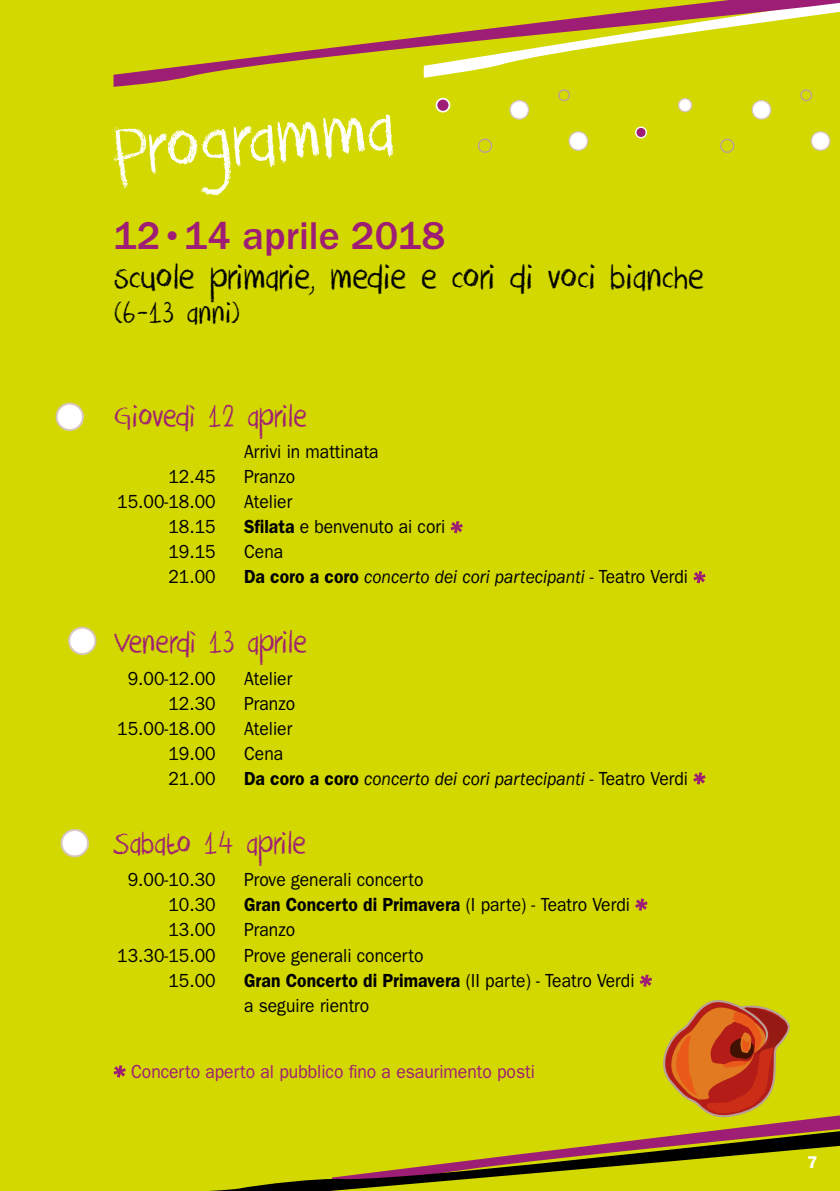
<style>
.page{position:relative;width:840px;height:1191px;background:#fff}
.page>*{position:absolute;margin:0;border:0;box-sizing:border-box;transform-origin:0 0}
.t1{font:78px "DK Crayon Crumble";color:#fff}
.t2{font:40px "DK Crayon Crumble";letter-spacing:-.005em;color:#000}
.t3{font:500 40px "ITC Franklin Gothic Std";color:#9e1d75}
.t4{font:36px "DK Crayon Crumble";color:#9e1d75;scale:.92 1}
.t5{font:34px "DK Crayon Crumble";letter-spacing:-.005em;color:#000}
.t6{font:19px/25px "ITC Franklin Gothic Std";color:#000;scale:.92 1}
.t7{font:italic 19px "ITC Franklin Gothic Std";color:#000;scale:.92 1}
.t8{font:19px "ITC Franklin Gothic Std";color:#9e1d75;scale:.92 1}
.t9{font:600 19px "ITC Franklin Gothic Std";color:#000;scale:.92 1}
.t10{font:600 17px "ITC Franklin Gothic Std";color:#fff}
.s1{font-weight:600}
.s2{font-weight:600;font-style:normal}
.s3{font-style:normal}
.s4{font-weight:400}
</style>
<div class="page">
<div style="left:0;top:0;width:839px;height:1191px;background:#d3d800"></div>
<svg style="left:113px;top:0;width:726px;height:87px"></svg>
<svg style="left:209px;top:1115px;width:630px;height:76px"></svg>
<div style="left:57px;top:404px;width:26px;height:26px;background:#fff;border-radius:50%"></div>
<div style="left:56px;top:403px;width:28px;height:28px;border:2px solid #d7c7c0;border-radius:50%"></div>
<div style="left:69px;top:627px;width:26px;height:27px;background:#fff;border-radius:50%"></div>
<div style="left:68px;top:626px;width:28px;height:29px;border:2px solid #d7c7c0;border-radius:50%"></div>
<div style="left:61px;top:830px;width:27px;height:26px;background:#fff;border-radius:50%"></div>
<div style="left:60px;top:829px;width:29px;height:28px;border:2px solid #d7c7c0;border-radius:50%"></div>
<svg style="left:654px;top:1000px;width:137px;height:118px"></svg>
<svg style="left:450px;top:521px;width:12px;height:12px"></svg>
<svg style="left:693px;top:571px;width:12px;height:12px"></svg>
<svg style="left:693px;top:772px;width:12px;height:12px"></svg>
<svg style="left:635px;top:898px;width:12px;height:13px"></svg>
<svg style="left:639px;top:974px;width:12px;height:13px"></svg>
<svg style="left:113px;top:1065px;width:13px;height:12px"></svg>
<svg style="left:568px;top:131px;width:21px;height:20px"></svg>
<svg style="left:558px;top:89px;width:12px;height:12px"></svg>
<svg style="left:635px;top:126px;width:12px;height:12px"></svg>
<svg style="left:509px;top:100px;width:21px;height:20px"></svg>
<svg style="left:478px;top:139px;width:13px;height:13px"></svg>
<div style="left:477px;top:139px;width:15px;height:14px;border:1px solid #b8a197;border-radius:50%"></div>
<div style="left:436px;top:99px;width:13px;height:13px;background:#9e1d75;border-radius:50%"></div>
<div style="left:435px;top:98px;width:15px;height:14px;border:2px solid #fff;border-radius:50%"></div>
<svg style="left:810px;top:131px;width:21px;height:20px"></svg>
<svg style="left:800px;top:89px;width:13px;height:12px"></svg>
<svg style="left:751px;top:100px;width:21px;height:20px"></svg>
<svg style="left:720px;top:139px;width:13px;height:13px"></svg>
<div style="left:719px;top:139px;width:15px;height:14px;border:1px solid #b8a197;border-radius:50%"></div>
<svg style="left:678px;top:99px;width:13px;height:13px"></svg>
<div style="left:677px;top:98px;width:14px;height:14px;border:1px solid #d7c7c0;border-radius:50%"></div>
<h1 class="t1" style="left:109px;top:106px;width:282px;rotate:-5deg">Programma</h1>
<h2 class="t3" style="left:113px;top:213px;width:333px">12•14 aprile 2018</h2>
<h2 class="t2" style="left:113px;top:253px;width:592px">scuole primarie, medie e cori di voci bianche</h2>
<h3 class="t5" style="left:113px;top:292px;width:128px">(6-13 anni)</h3>
<h3 class="t4" style="left:113px;top:394px;width:212px">Giovedì 12 aprile</h3>
<p class="t6" style="left:244px;top:439px;width:148px">Arrivi in mattinata</p>
<p class="t6" style="left:168px;top:464px;width:53px">12.45</p>
<p class="t6" style="left:244px;top:464px;width:57px">Pranzo</p>
<p class="t6" style="left:117px;top:489px;width:108px">15.00-18.00</p>
<p class="t6" style="left:244px;top:489px;width:54px">Atelier</p>
<p class="t6" style="left:168px;top:514px;width:53px">18.15</p>
<p class="t6" style="left:244px;top:514px;width:220px"><span class="s1">Sfilata</span> e benvenuto ai cori</p>
<p class="t6" style="left:168px;top:539px;width:53px">19.15</p>
<p class="t6" style="left:244px;top:539px;width:44px">Cena</p>
<p class="t6" style="left:168px;top:564px;width:53px">21.00</p>
<p class="t7" style="left:244px;top:566px;width:484px"><span class="s2">Da coro a coro</span> concerto dei cori partecipanti - <span class="s3">Teatro Verdi</span></p>
<h3 class="t4" style="left:113px;top:620px;width:212px">Venerdì 13 aprile</h3>
<p class="t6" style="left:128px;top:665px;width:97px">9.00-12.00</p>
<p class="t6" style="left:244px;top:665px;width:54px">Atelier</p>
<p class="t6" style="left:168px;top:690px;width:53px">12.30</p>
<p class="t6" style="left:244px;top:690px;width:57px">Pranzo</p>
<p class="t6" style="left:117px;top:715px;width:108px">15.00-18.00</p>
<p class="t6" style="left:244px;top:715px;width:54px">Atelier</p>
<p class="t6" style="left:168px;top:740px;width:53px">19.00</p>
<p class="t6" style="left:244px;top:740px;width:44px">Cena</p>
<p class="t6" style="left:168px;top:765px;width:53px">21.00</p>
<p class="t7" style="left:244px;top:767px;width:484px"><span class="s2">Da coro a coro</span> concerto dei cori partecipanti - <span class="s3">Teatro Verdi</span></p>
<h3 class="t4" style="left:113px;top:822px;width:211px">Sabato 14 aprile</h3>
<p class="t6" style="left:128px;top:867px;width:97px">9.00-10.30</p>
<p class="t6" style="left:244px;top:867px;width:196px">Prove generali concerto</p>
<p class="t6" style="left:168px;top:892px;width:53px">10.30</p>
<p class="t9" style="left:244px;top:893px;width:421px">Gran Concerto di Primavera <span class="s4">(I parte) - Teatro Verdi</span></p>
<p class="t6" style="left:168px;top:917px;width:53px">13.00</p>
<p class="t6" style="left:244px;top:917px;width:57px">Pranzo</p>
<p class="t6" style="left:117px;top:943px;width:108px">13.30-15.00</p>
<p class="t6" style="left:244px;top:943px;width:196px">Prove generali concerto</p>
<p class="t6" style="left:168px;top:968px;width:53px">15.00</p>
<p class="t6" style="left:244px;top:968px;width:425px"><span class="s1">Gran Concerto di Primavera</span> (II parte) - Teatro Verdi a seguire rientro</p>
<p class="t8" style="left:131px;top:1060px;width:440px">Concerto aperto al pubblico fino a esaurimento posti</p>
<p class="t10" style="left:806px;top:1152px;width:12px">7</p>
</div>
